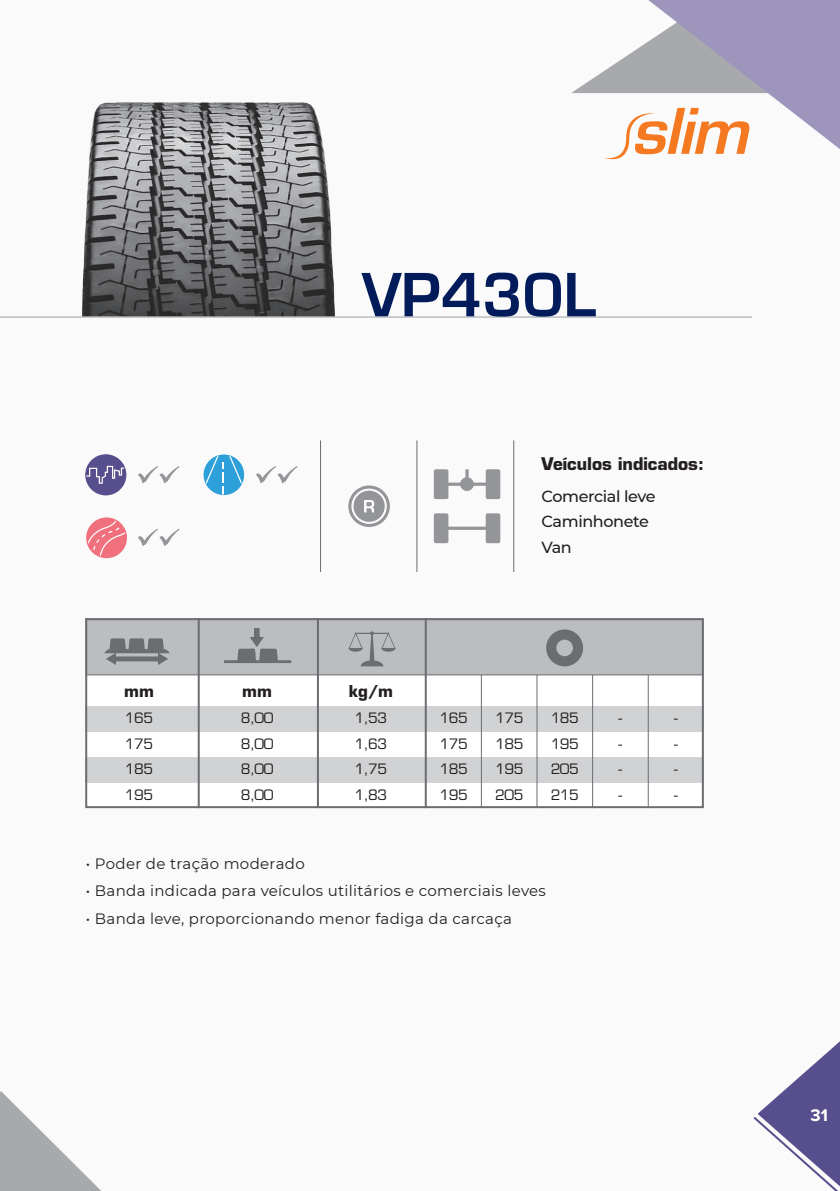
<style>
.page{position:relative;width:840px;height:1191px;background:#fff}
.page>*{position:absolute;margin:0;border:0;box-sizing:border-box;transform-origin:0 0}
.t1{font:600 57.8px "Eurostile LT Std";color:#011b5b}
.t2{font:700 17.4px "Proxima Nova";color:#fff}
.t3{font:700 17px "Eurostile LT Std";color:#231f20}
.t4{font:500 16px/25.6px "Montserrat";letter-spacing:-.025em;color:#231f20}
.t5{font:700 16px "Eurostile LT Std";color:#231f20}
.t6{font:15px "Montserrat";letter-spacing:.02em;color:#231f20}
.t7{font:14px/25.4px "Eurostile LT Std";letter-spacing:-.025em;color:#231f20;text-align:justify}
</style>
<div class="page">
<div style="left:0;top:0;width:839px;height:1191px;background:#fafafa"></div>
<svg style="left:753px;top:1042px;width:86px;height:149px"></svg>
<hr style="left:416px;top:440px;width:1px;height:132px;background:#6c6d70">
<hr style="left:513px;top:440px;width:1px;height:132px;background:#6c6d70">
<hr style="left:320px;top:440px;width:1px;height:132px;background:#6c6d70">
<svg style="left:348px;top:485px;width:41px;height:42px"></svg>
<svg style="left:433px;top:469px;width:67px;height:30px"></svg>
<svg style="left:433px;top:513px;width:67px;height:30px"></svg>
<div style="left:85px;top:675px;width:618px;height:133px;background:#fff"></div>
<div style="left:85px;top:706px;width:618px;height:25px;background:#d1d2d4"></div>
<div style="left:85px;top:757px;width:618px;height:25px;background:#d1d2d4"></div>
<div style="left:85px;top:618px;width:618px;height:57px;background:#bcbdc0"></div>
<hr style="left:198px;top:618px;width:2px;height:190px;background:#6c6d70">
<div style="left:85px;top:618px;width:618px;height:190px;border:2px solid #6c6d70"></div>
<hr style="left:85px;top:674px;width:618px;height:1px;background:#6c6d70">
<hr style="left:317px;top:618px;width:2px;height:190px;background:#6c6d70">
<hr style="left:424px;top:618px;width:2px;height:190px;background:#6c6d70">
<hr style="left:480px;top:675px;width:1px;height:133px;background:#6c6d70">
<hr style="left:536px;top:675px;width:1px;height:133px;background:#6c6d70">
<hr style="left:591px;top:675px;width:1px;height:133px;background:#6c6d70">
<hr style="left:647px;top:675px;width:1px;height:133px;background:#6c6d70">
<svg style="left:104px;top:638px;width:65px;height:27px"></svg>
<svg style="left:224px;top:628px;width:67px;height:35px"></svg>
<svg style="left:250px;top:636px;width:14px;height:19px"></svg>
<svg style="left:348px;top:631px;width:47px;height:35px"></svg>
<svg style="left:546px;top:629px;width:36px;height:37px"></svg>
<svg style="left:138px;top:466px;width:41px;height:17px"></svg>
<svg style="left:256px;top:466px;width:41px;height:17px"></svg>
<svg style="left:138px;top:529px;width:41px;height:17px"></svg>
<svg style="left:203px;top:454px;width:41px;height:41px"></svg>
<svg style="left:204px;top:455px;width:39px;height:39px"></svg>
<svg style="left:86px;top:519px;width:41px;height:39px"></svg>
<div style="left:86px;top:517px;width:41px;height:41px;border:1px solid #f1707d;border-radius:50%"></div>
<svg style="left:85px;top:454px;width:41px;height:41px"></svg>
<img style="left:82px;top:103px;width:252px;height:213px">
<hr style="left:0;top:316px;width:751px;height:2px;background:#bcbdc0">
<svg style="left:0;top:1091px;width:101px;height:100px"></svg>
<svg style="left:571px;top:0;width:268px;height:160px"></svg>
<h1 class="t1" style="left:362px;top:259px;width:235px">VP430L</h1>
<p class="t5" style="left:124px;top:681px;width:31px">mm</p>
<p class="t5" style="left:242px;top:681px;width:31px">mm</p>
<p class="t7" style="left:125px;top:705px;width:30px">165<br>175<br>185<br>195</p>
<p class="t7" style="left:240px;top:705px;width:34px">8,00<br>8,00<br>8,00<br>8,00</p>
<p class="t3" style="left:541px;top:453px;width:164px">Veículos indicados:</p>
<p class="t4" style="left:541px;top:483px;width:115px">Comercial leve<br>Caminhonete<br>Van</p>
<p class="t5" style="left:348px;top:681px;width:46px">kg/m</p>
<p class="t7" style="left:354px;top:705px;width:34px">1,53<br>1,63<br>1,75<br>1,83</p>
<p class="t7" style="left:439px;top:705px;width:30px">165<br>175<br>185<br>195</p>
<p class="t7" style="left:494px;top:705px;width:30px">175<br>185<br>195<br>205</p>
<p class="t7" style="left:550px;top:705px;width:30px">185<br>195<br>205<br>215</p>
<p class="t7" style="left:618px;top:705px;width:5px">- - - -</p>
<p class="t7" style="left:673px;top:705px;width:5px">- - - -</p>
<p class="t6" style="left:86px;top:853px;width:220px">• Poder de tração moderado</p>
<p class="t6" style="left:86px;top:880px;width:461px">• Banda indicada para veículos utilitários e comerciais leves</p>
<p class="t6" style="left:86px;top:908px;width:427px">• Banda leve, proporcionando menor fadiga da carcaça</p>
<p class="t2" style="left:810px;top:1105px;width:19px">31</p>
</div>
